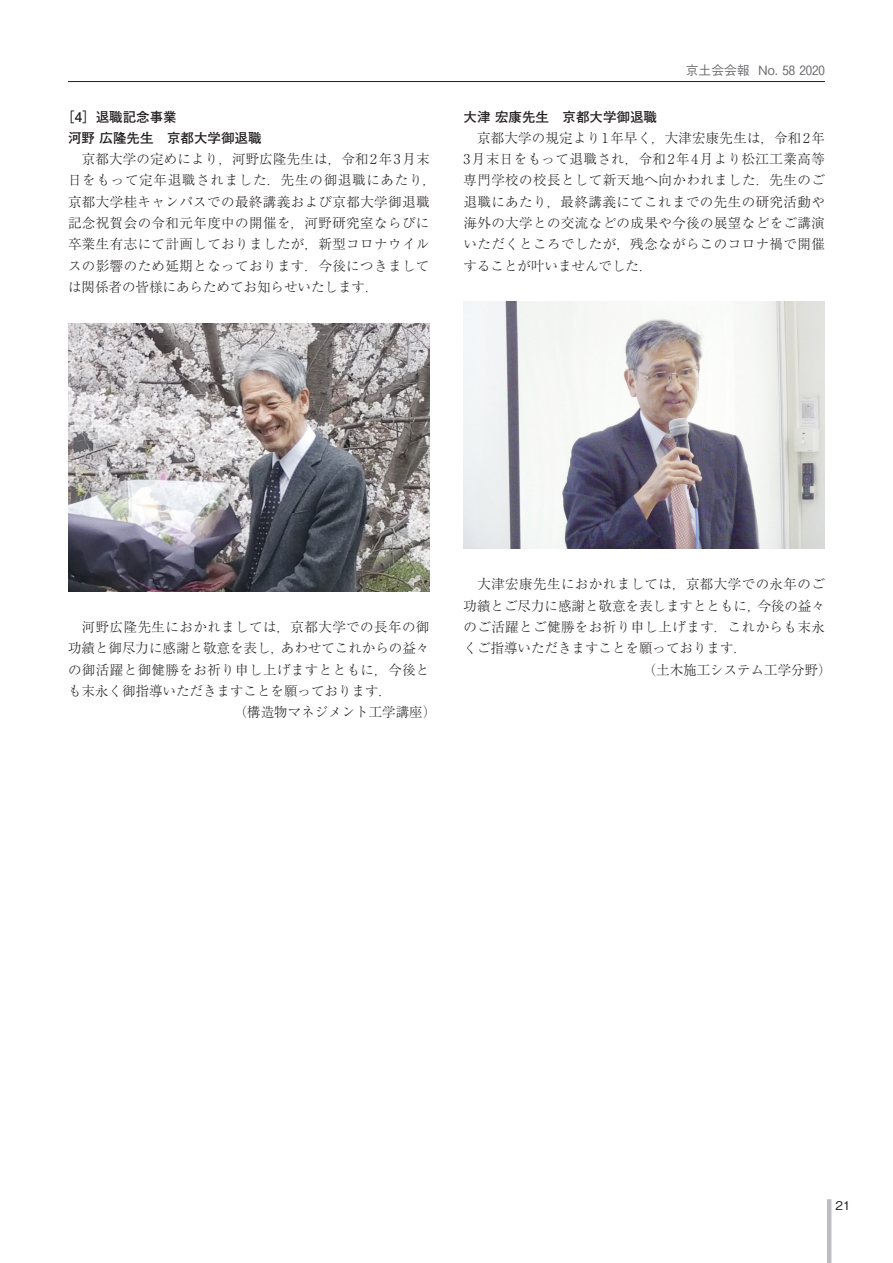
<style>
.page{position:relative;width:893px;height:1263px;background:#fff}
.page>*{position:absolute;margin:0;border:0;box-sizing:border-box;transform-origin:0 0}
.t1{font:300 13.5px/21.3px "Ryumin Pr 6 N";letter-spacing:.03em;color:#231f20;text-align:justify}
.見出{font:700 13.5px "Futo Go B101 Pr 6 N";color:#231f20}
.t2{font:300 13.5px "Ryumin Pr 6 N";color:#231f20}
.t3{font:500 12.75px "Gothic BBB Pr 6 N";color:#6c6d70}
.t4{font:500 12px "Gothic BBB Pr 6 N";color:#231f20}
</style>
<div class="page">
<hr style="left:68px;top:81px;width:757px;height:1px;background:#231f20">
<hr style="left:827px;top:1199px;width:4px;height:64px;background:#bcbdc0">
<img style="left:68px;top:323px;width:361px;height:268px">
<img style="left:463px;top:302px;width:362px;height:247px">
<p class="見出" style="left:61px;top:106px;width:117px">［4］退職記念事業</p>
<p class="見出" style="left:68px;top:127px;width:195px">河野 広隆先生　京都大学御退職</p>
<p class="t1" style="left:68px;top:148px;width:370px;text-align:left">　京都大学の定めにより，河野広隆先生は，令和2年3月末日をもって定年退職されました．先生の御退職にあたり，京都大学桂キャンパスでの最終講義および京都大学御退職記念祝賀会の令和元年度中の開催を，河野研究室ならびに卒業生有志にて計画しておりましたが，新型コロナウイルスの影響のため延期となっております．今後につきましては関係者の皆様にあらためてお知らせいたします．</p>
<p class="t3" style="left:686px;top:60px;width:141px">京土会会報 No. 58 2020</p>
<p class="見出" style="left:463px;top:106px;width:195px">大津 宏康先生　京都大学御退職</p>
<p class="t1" style="left:463px;top:126px;width:363px">　京都大学の規定より1年早く，大津宏康先生は，令和2年3月末日をもって退職され，令和2年4月より松江工業高等専門学校の校長として新天地へ向かわれました．先生のご退職にあたり，最終講義にてこれまでの先生の研究活動や海外の大学との交流などの成果や今後の展望などをご講演いただくところでしたが，残念ながらこのコロナ禍で開催することが叶いませんでした．</p>
<p class="t1" style="left:68px;top:615px;width:363px">　河野広隆先生におかれましては，京都大学での長年の御功績と御尽力に感謝と敬意を表し，あわせてこれからの益々の御活躍と御健勝をお祈り申し上げますとともに，今後とも末永く御指導いただきますことを願っております．</p>
<p class="t2" style="left:234px;top:701px;width:204px">（構造物マネジメント工学講座）</p>
<p class="t1" style="left:463px;top:573px;width:363px">　大津宏康先生におかれましては，京都大学での永年のご功績とご尽力に感謝と敬意を表しますとともに，今後の益々のご活躍とご健勝をお祈り申し上げます．これからも末永くご指導いただきますことを願っております．</p>
<p class="t2" style="left:643px;top:659px;width:190px">（土木施工システム工学分野）</p>
<p class="t4" style="left:836px;top:1195px;width:17px">21</p>
</div>
